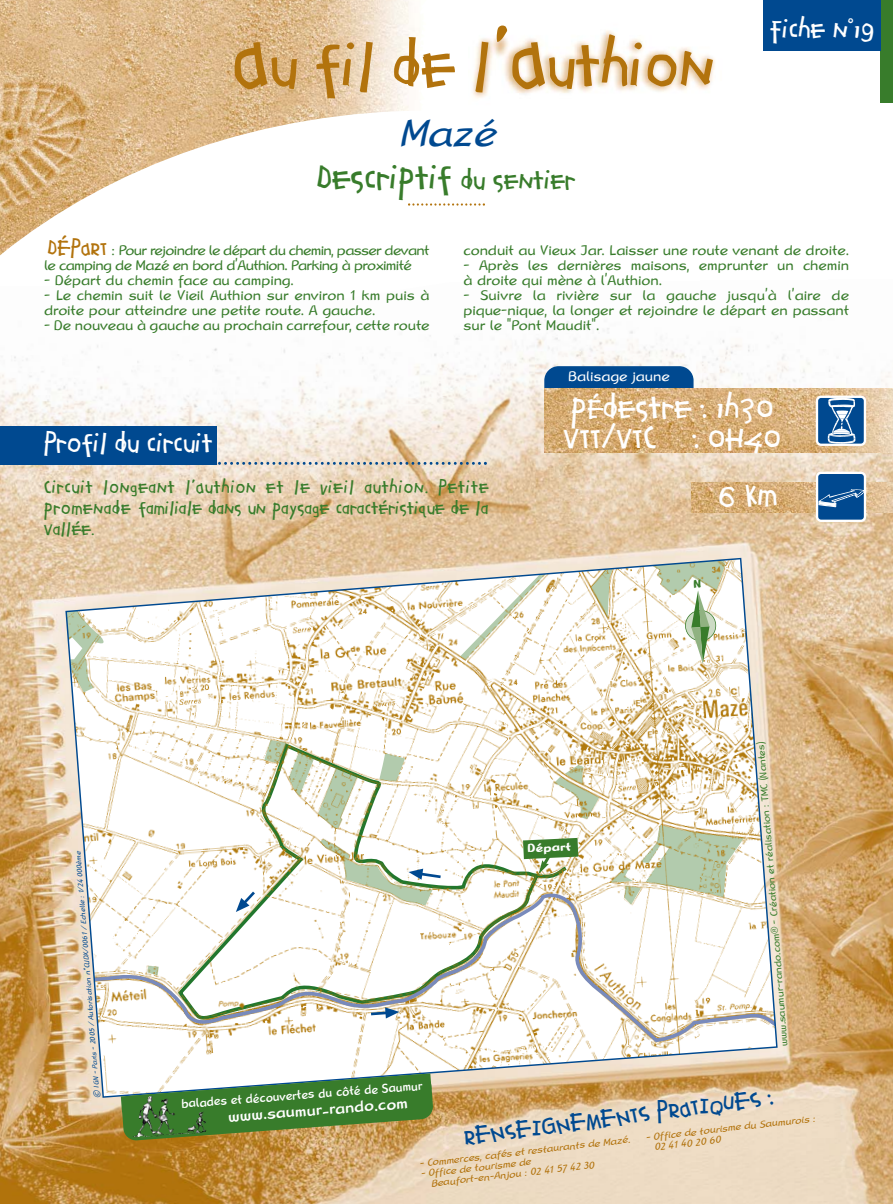
<style>
.page{position:relative;width:893px;height:1204px;background:#fff}
.page>*{position:absolute;margin:0;border:0;box-sizing:border-box;transform-origin:0 0}
.t1{font:52.5px "Agrafie LL";color:#b2730d}
.t2{font:italic 40.5px "Linotype Rana";color:#004990}
.t3{font:28.5px "Agrafie LL";color:#387c2b}
.t4{font:27px/30px "Agrafie LL";color:#fff}
.t5{font:22.5px "Agrafie LL";color:#fff}
.t6{font:21px "Agrafie LL";color:#004990}
.t7{font:500 16.5px "Linotype Rana";color:#fff;scale:.95 1}
.t8{font:15px/15px "Linotype Rana";color:#387c2b}
.t9{font:15px/21px "Agrafie LL";color:#387c2b;text-align:justify}
.t10{font:15px/15px "Linotype Rana";letter-spacing:-.04em;color:#387c2b}
.t11{font:15px "Linotype Rana";color:#fff}
.t12{font:500 13.5px "Linotype Rana";color:#fff;scale:.85 1}
.t13{font:700 12.3px "Linotype Rana";color:#fff}
.t14{font:italic 10.5px/10.6px "Linotype Rana";color:#b2730d}
.t15{font:10.5px "Linotype Rana";color:#387c2b}
.t16{font:italic 7.5px "Linotype Rana";color:#004990}
.s1{font-size:67.5px}
.s2{font-size:22.5px}
.s3{font-family:"Agrafie LL";font-size:18px;color:#b2730d}
.s4{font-size:7.5px}
</style>
<div class="page">
<img style="left:473px;top:13px;width:291px;height:85px">
<img style="left:0;top:0;width:415px;height:98px">
<svg style="left:0;top:98px;width:409px;height:112px"></svg>
<img style="left:0;top:314px;width:893px;height:889px">
<svg style="left:408px;top:203px;width:77px;height:3px"></svg>
<img style="left:691px;top:482px;width:202px;height:30px">
<div style="left:816px;top:471px;width:50px;height:51px;background:#004990;border:2px solid #fff;border-radius:4px"></div>
<svg style="left:818px;top:489px;width:46px;height:18px"></svg>
<div style="left:880px;top:0;width:13px;height:102px;background:#387c2b"></div>
<svg style="left:65px;top:558px;width:713px;height:539px"></svg>
<div style="left:0;top:426px;width:217px;height:38px;background:#004990"></div>
<svg style="left:212px;top:462px;width:275px;height:3px"></svg>
<svg style="left:523px;top:837px;width:55px;height:37px"></svg>
<svg style="left:544px;top:366px;width:149px;height:22px"></svg>
<img style="left:544px;top:388px;width:349px;height:64px">
<div style="left:816px;top:395px;width:50px;height:51px;background:#004990;border:2px solid #fff;border-radius:4px"></div>
<svg style="left:828px;top:398px;width:27px;height:46px"></svg>
<div style="left:764px;top:0;width:117px;height:51px;background:#004990"></div>
<svg style="left:121px;top:1073px;width:312px;height:67px"></svg>
<img style="left:137px;top:1095px;width:21px;height:39px">
<svg style="left:636px;top:558px;width:96px;height:105px"></svg>
<h1 class="t1" style="left:233px;top:29px;width:483px"><span class="s1">A</span>u fil de l<span class="s1">’A</span>uthion</h1>
<h2 class="t2" style="left:398px;top:108px;width:98px">Mazé</h2>
<h3 class="t3" style="left:317px;top:158px;width:260px">Descriptif <span class="s2">du sentier</span></h3>
<h3 class="t5" style="left:770px;top:14px;width:106px">Fiche n°19</h3>
<p class="t10" style="left:44px;top:242px;width:387px"><span class="s3">DÉPART</span> : Pour rejoindre le départ du chemin, passer devant le camping de Mazé en bord d’Authion. Parking à proximité</p>
<p class="t8" style="left:44px;top:272px;width:251px">- Départ du chemin face au camping.</p>
<p class="t8" style="left:44px;top:287px;width:387px">- Le chemin suit le Vieil Authion sur environ 1 km puis à droite pour atteindre une petite route. A gauche.</p>
<p class="t8" style="left:44px;top:317px;width:387px">- De nouveau à gauche au prochain carrefour, cette route</p>
<h3 class="t5" style="left:44px;top:428px;width:171px">Profil du circuit</h3>
<p class="t8" style="left:463px;top:242px;width:387px">conduit au Vieux Jar. Laisser une route venant de droite.</p>
<p class="t8" style="left:463px;top:257px;width:387px">- Après les dernières maisons, emprunter un chemin à droite qui mène à l’Authion.</p>
<p class="t8" style="left:463px;top:287px;width:387px;text-align:justify">- Suivre la rivière sur la gauche jusqu’à l’aire de pique-nique, la longer et rejoindre le départ en passant sur le "Pont Maudit".</p>
<p class="t11" style="left:568px;top:367px;width:103px">Balisage jaune</p>
<h3 class="t4" style="left:564px;top:394px;width:211px">p<span class="s2">É</span>destre : 1h30<br>VTT/VTC</h3>
<h3 class="t4" style="left:693px;top:424px;width:90px">: 0H40</h3>
<p class="t9" style="left:44px;top:477px;width:446px">Circuit longeant l’Authion et le vieil authion. Petite promenade familiale dans un paysage caractéristique de la Vallée.</p>
<h3 class="t4" style="left:719px;top:481px;width:60px">6 Km</h3>
<p class="t16" style="left:92px;top:1098px;width:249px;rotate:-94deg">© IGN - Paris - 2005 / Autorisation n°CUDX/0061 / Echelle : 1/24 000ème</p>
<p class="t13" style="left:527px;top:840px;width:45px;rotate:-3deg">Départ</p>
<p class="t15" style="left:777px;top:1047px;width:307px;rotate:-94deg">www.saumur-rando.com<span class="s4">®</span> - Création et réalisation : TMC (Nantes)</p>
<p class="t12" style="left:181px;top:1094px;width:286px;rotate:-4deg">balades et découvertes du côté de Saumur</p>
<h3 class="t6" style="left:462px;top:1120px;width:313px;rotate:-7deg">RENSEIGNEMENTS PRATIQUES :</h3>
<p class="t7" style="left:227px;top:1105px;width:192px;rotate:-4deg">www.saumur-rando.com</p>
<p class="t14" style="left:652px;top:1131px;width:165px;line-height:10.2px;text-indent:-7px;rotate:-7deg">- Office de tourisme du Saumurois :<br>02 41 40 20 60</p>
<p class="t14" style="left:419px;top:1158px;width:213px;rotate:-7deg">- Commerces, cafés et restaurants de Mazé.</p>
<p class="t14" style="left:429px;top:1167px;width:166px;text-indent:-9px;rotate:-7deg">- Office de tourisme de<br>Beaufort-en-Anjou : 02 41 57 42 30</p>
</div>
